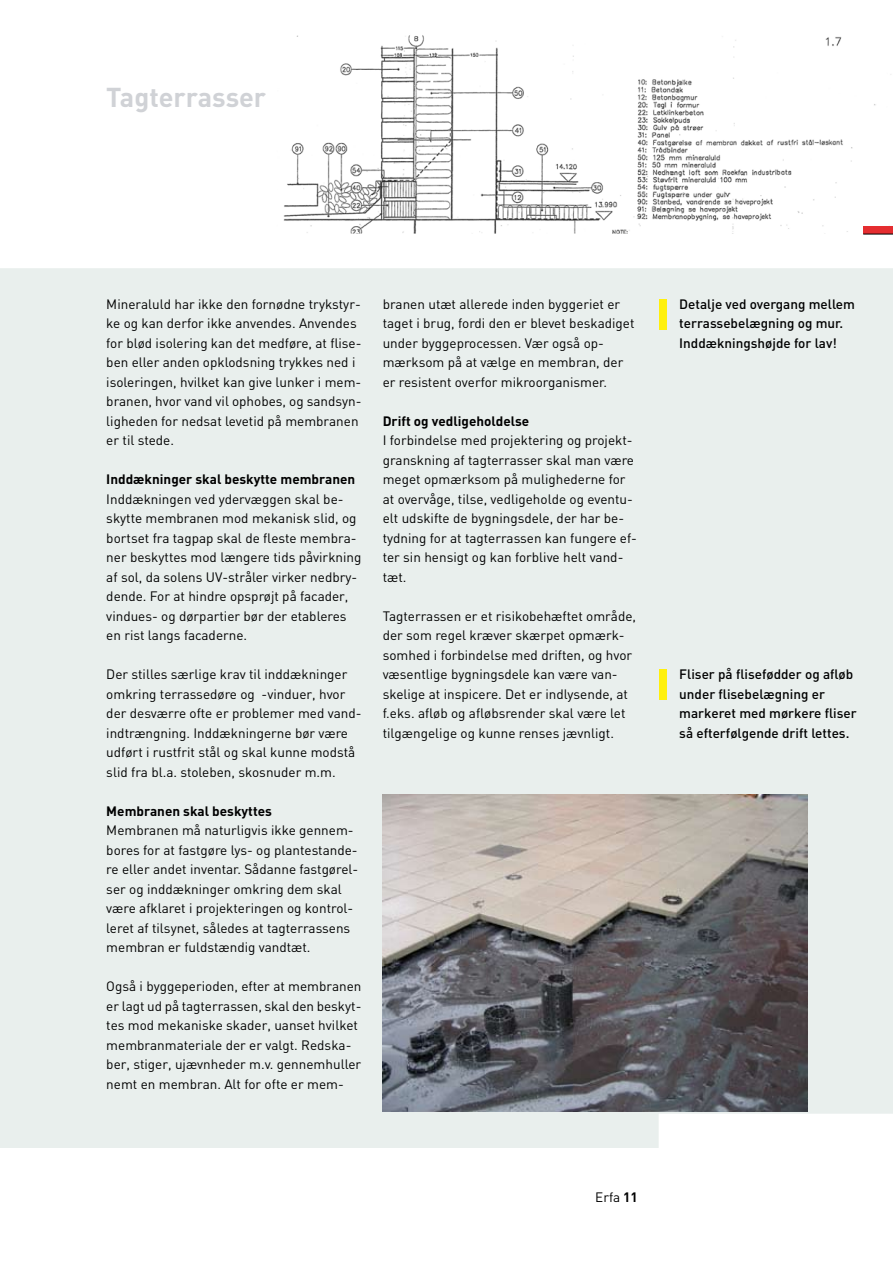
<style>
.page{position:relative;width:893px;height:1263px;background:#fff}
.page>*{position:absolute;margin:0;border:0;box-sizing:border-box;transform-origin:0 0}
.t1{font:700 27px "DIN";color:#d0d2d6}
.t2{font:13.5px/19.5px "DIN";color:#000}
.t3{font:500 13.5px/19.5px "DIN";color:#000}
.t4{font:700 13.5px "DIN";color:#000}
.s1{font-weight:700}
</style>
<div class="page">
<div style="left:0;top:234px;width:893px;height:914px;background:#e9efed"></div>
<img style="left:283px;top:35px;width:608px;height:199px">
<div style="left:0;top:234px;width:893px;height:34px;background:#fff"></div>
<div style="left:659px;top:1114px;width:234px;height:34px;background:#fff"></div>
<div style="left:863px;top:226px;width:30px;height:8px;background:#e52d30"></div>
<hr style="left:863px;top:234px;width:30px;height:1px;background:#000">
<img style="left:383px;top:794px;width:424px;height:318px">
<div style="left:659px;top:299px;width:7px;height:31px;background:#fff00c"></div>
<div style="left:659px;top:669px;width:7px;height:31px;background:#fff00c"></div>
<div style="left:610px;top:22px;width:68px;height:42px;background:#fff"></div>
<h1 class="t1" style="left:106px;top:80px;width:161px">Tagterrasser</h1>
<p class="t2" style="left:106px;top:294px;width:257px">Mineraluld har ikke den fornødne trykstyr&shy;ke og kan derfor ikke anvendes. Anvendes for blød isolering kan det medføre, at flise&shy;ben eller anden opklodsning trykkes ned i isoleringen, hvilket kan give lunker i mem&shy;branen, hvor vand vil ophobes, og sandsyn&shy;ligheden for nedsat levetid på membranen er til stede.</p>
<p class="t4" style="left:106px;top:470px;width:250px">Inddækninger skal beskytte membranen</p>
<p class="t2" style="left:106px;top:489px;width:257px">Inddækningen ved ydervæggen skal be&shy;skytte membranen mod mekanisk slid, og bortset fra tagpap skal de fleste membra&shy;ner beskyttes mod længere tids påvirkning af sol, da solens UV-stråler virker nedbry&shy;dende. For at hindre opsprøjt på facader, vindues- og dørpartier bør der etableres en rist langs facaderne.</p>
<p class="t2" style="left:106px;top:664px;width:257px">Der stilles særlige krav til inddækninger omkring terrassedøre og -vinduer, hvor der desværre ofte er problemer med vand&shy;indtrængning. Inddækningerne bør være udført i rustfrit stål og skal kunne modstå slid fra bl.a. stoleben, skosnuder m.m.</p>
<p class="t4" style="left:106px;top:802px;width:167px">Membranen skal beskyttes</p>
<p class="t2" style="left:106px;top:820px;width:253px">Membranen må naturligvis ikke gennem&shy;bores for at fastgøre lys- og plantestande&shy;re eller andet inventar. Sådanne fastgørel&shy;ser og inddækninger omkring dem skal være afklaret i projekteringen og kontrol&shy;leret af tilsynet, således at tagterrassens membran er fuldstændig vandtæt.</p>
<p class="t2" style="left:106px;top:976px;width:257px">Også i byggeperioden, efter at membranen er lagt ud på tagterrassen, skal den beskyt&shy;tes mod mekaniske skader, uanset hvilket membranmateriale der er valgt. Redska&shy;ber, stiger, ujævnheder m.v. gennemhuller nemt en membran. Alt for ofte er mem-</p>
<p class="t2" style="left:383px;top:294px;width:253px">branen utæt allerede inden byggeriet er taget i brug, fordi den er blevet beskadiget under byggeprocessen. Vær også op&shy;mærksom på at vælge en membran, der er resistent overfor mikroorganismer.</p>
<p class="t4" style="left:383px;top:412px;width:148px">Drift og vedligeholdelse</p>
<p class="t2" style="left:383px;top:430px;width:256px">I forbindelse med projektering og projekt&shy;granskning af tagterrasser skal man være meget opmærksom på mulighederne for at overvåge, tilse, vedligeholde og eventu&shy;elt udskifte de bygningsdele, der har be&shy;tydning for at tagterrassen kan fungere ef&shy;ter sin hensigt og kan forblive helt vand&shy;tæt.</p>
<p class="t2" style="left:383px;top:606px;width:255px">Tagterrassen er et risikobehæftet område, der som regel kræver skærpet opmærk&shy;somhed i forbindelse med driften, og hvor væsentlige bygningsdele kan være van&shy;skelige at inspicere. Det er indlysende, at f.eks. afløb og afløbsrender skal være let tilgængelige og kunne renses jævnligt.</p>
<p class="t2" style="left:595px;top:1187px;width:44px">Erfa <span class="s1">11</span></p>
<p class="t3" style="left:679px;top:294px;width:177px">Detalje ved overgang mellem terrassebelægning og mur.<br>Inddækningshøjde for lav!</p>
<p class="t3" style="left:679px;top:664px;width:179px">Fliser på flisefødder og afløb under flisebelægning er markeret med mørkere fliser så efterfølgende drift lettes.</p>
</div>
